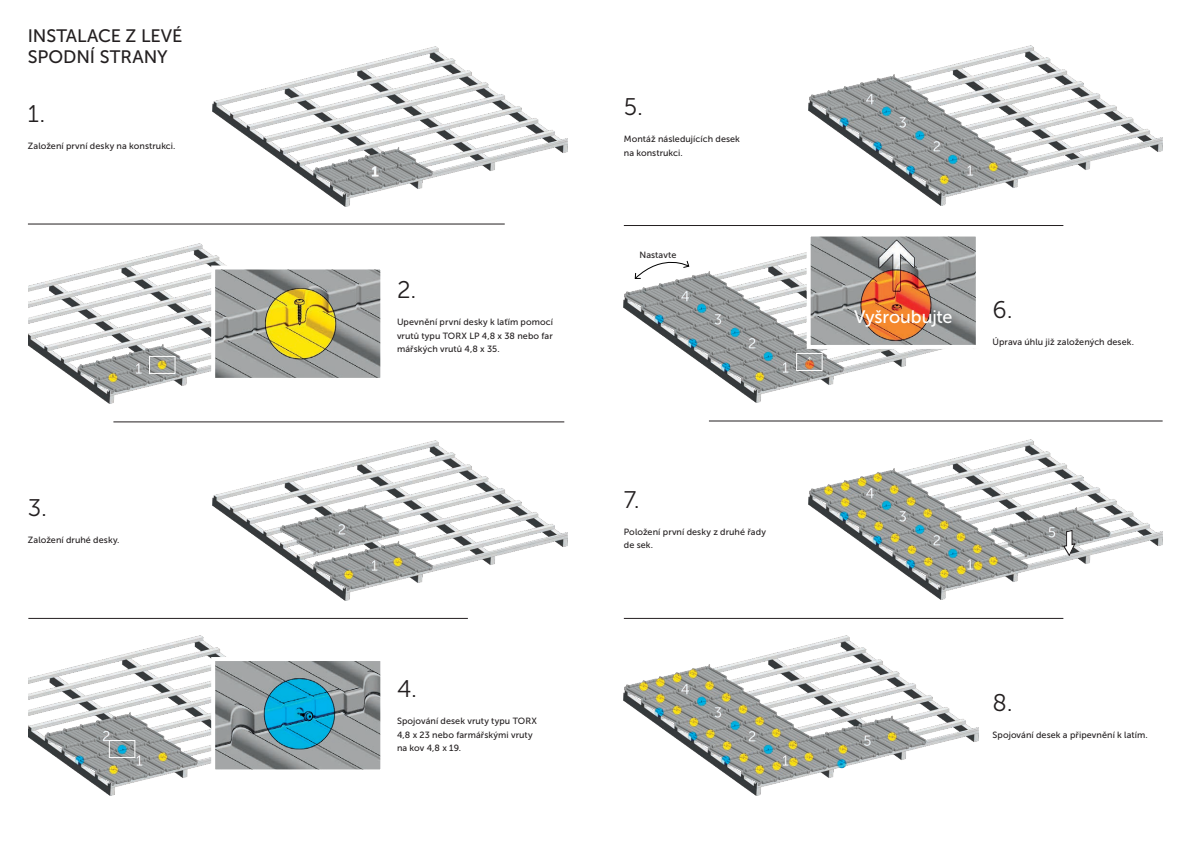
<style>
.page{position:relative;width:1191px;height:842px;background:#fff}
.page>*{position:absolute;margin:0;border:0;box-sizing:border-box;transform-origin:0 0}
.t1{font:24px "Museo Sans 300";color:#231f20}
.t2{font:18px/21.6px "Museo Sans 500";letter-spacing:-.005em;color:#231f20}
.t3{font:18px "Museo Sans 500";letter-spacing:-.005em;color:#fff}
.t4{font:9px/13.5px "Museo Sans 500";letter-spacing:.01em;color:#231f20}
</style>
<div class="page">
<img style="left:213px;top:46px;width:354px;height:161px">
<img style="left:28px;top:244px;width:197px;height:160px">
<img style="left:213px;top:440px;width:354px;height:160px">
<img style="left:28px;top:635px;width:198px;height:160px">
<img style="left:624px;top:252px;width:319px;height:150px">
<svg style="left:634px;top:252px;width:56px;height:28px"></svg>
<img style="left:808px;top:46px;width:354px;height:160px">
<img style="left:216px;top:662px;width:163px;height:106px">
<div style="left:211px;top:657px;width:173px;height:116px;border:4px solid #fff"></div>
<img style="left:216px;top:270px;width:163px;height:107px">
<div style="left:211px;top:265px;width:173px;height:117px;border:4px solid #fff"></div>
<img style="left:808px;top:439px;width:354px;height:160px">
<img style="left:624px;top:635px;width:354px;height:160px">
<hr style="left:624px;top:225px;width:439px;height:1px;background:#231f20">
<hr style="left:28px;top:224px;width:477px;height:1px;background:#231f20">
<hr style="left:709px;top:421px;width:453px;height:1px;background:#231f20">
<hr style="left:113px;top:422px;width:451px;height:1px;background:#231f20">
<hr style="left:624px;top:618px;width:439px;height:1px;background:#231f20">
<hr style="left:28px;top:618px;width:440px;height:1px;background:#231f20">
<div style="left:109px;top:740px;width:26px;height:18px;border:1px solid #fff"></div>
<div style="left:149px;top:356px;width:26px;height:18px;border:1px solid #fff"></div>
<img style="left:811px;top:238px;width:163px;height:106px">
<div style="left:806px;top:233px;width:173px;height:116px;border:4px solid #fff"></div>
<div style="left:796px;top:353px;width:26px;height:18px;border:1px solid #fff"></div>
<svg style="left:1062px;top:529px;width:13px;height:29px"></svg>
<h2 class="t2" style="left:28px;top:25px;width:156px">INSTALACE Z LEVÉ<br>SPODNÍ STRANY</h2>
<h1 class="t1" style="left:28px;top:101px;width:19px">1.</h1>
<p class="t4" style="left:28px;top:139px;width:149px">Založení první desky na konstrukci.</p>
<h1 class="t1" style="left:28px;top:494px;width:21px">3.</h1>
<p class="t4" style="left:28px;top:533px;width:93px">Založení druhé desky.</p>
<h1 class="t1" style="left:397px;top:277px;width:21px">2.</h1>
<p class="t4" style="left:397px;top:315px;width:158px;text-align:justify">Upevnění první desky k laťím pomocí vrutů typu TORX LP 4,8 x 38 nebo far mářských vrutů 4,8 x 35.</p>
<h1 class="t1" style="left:397px;top:676px;width:21px">4.</h1>
<p class="t4" style="left:397px;top:715px;width:141px">Spojování desek vruty typu TORX<br>4,8 x 23 nebo farmářskými vruty na kov 4,8 x 19.</p>
<h1 class="t1" style="left:624px;top:94px;width:21px">5.</h1>
<p class="t4" style="left:624px;top:132px;width:118px">Montáž následujících desek na konstrukci.</p>
<p class="t4" style="left:639px;top:248px;width:38px">Nastavte</p>
<h1 class="t1" style="left:624px;top:487px;width:17px">7.</h1>
<p class="t4" style="left:624px;top:525px;width:144px">Položení první desky z druhé řady de sek.</p>
<h2 class="t3" style="left:854px;top:307px;width:100px">Vyšroubujte</h2>
<h1 class="t1" style="left:992px;top:297px;width:22px">6.</h1>
<p class="t4" style="left:992px;top:335px;width:143px">Úprava úhlu již založených desek.</p>
<h1 class="t1" style="left:992px;top:690px;width:22px">8.</h1>
<p class="t4" style="left:992px;top:728px;width:157px">Spojování desek a připevnění k latím.</p>
</div>
